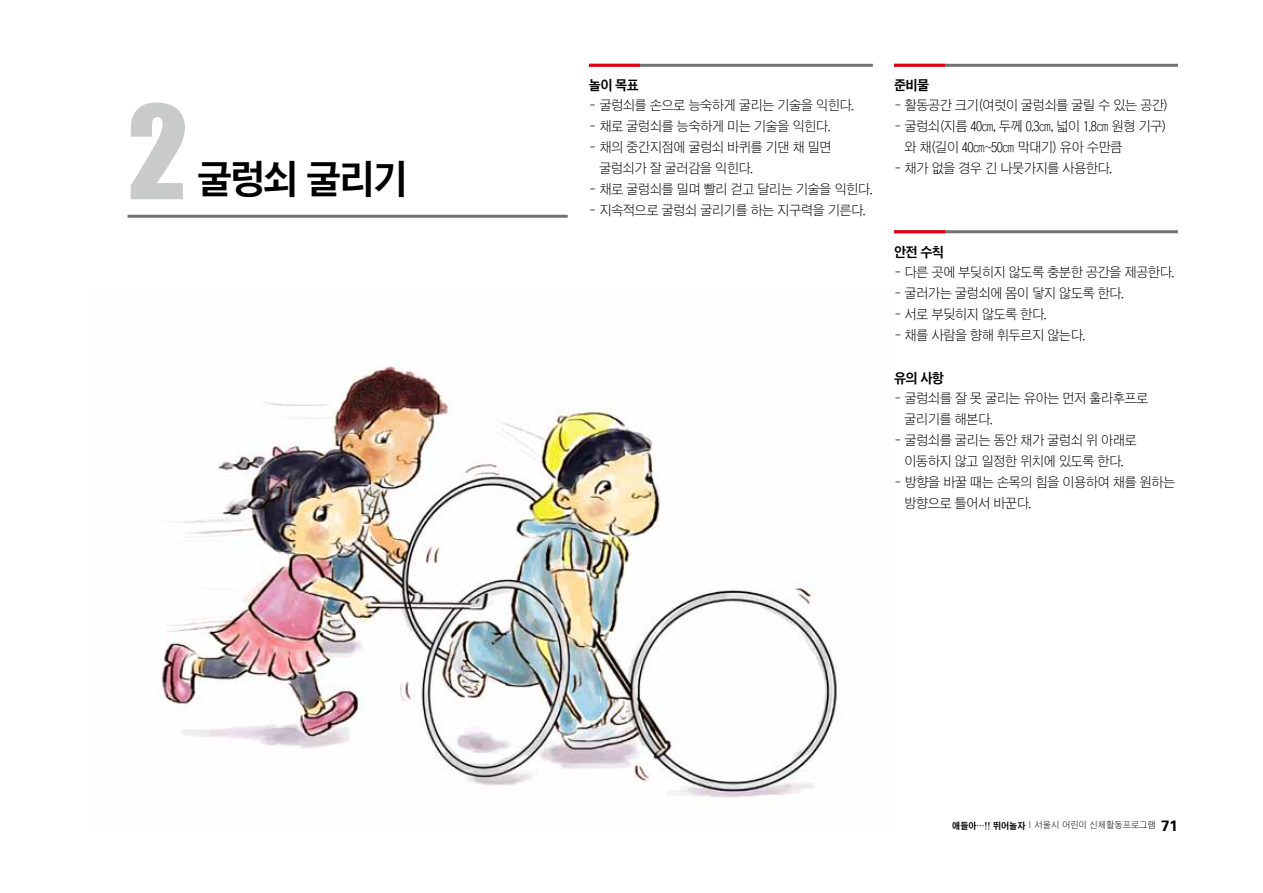
<style>
.page{position:relative;width:1263px;height:893px;background:#fff}
.page>*{position:absolute;margin:0;border:0;box-sizing:border-box;transform-origin:0 0}
.t1{font:120px "Impact";color:#c9caca}
.t2{font:39px "Csn Kg";letter-spacing:-.05em;color:#000}
.t3{font:13.5px/21px "Cs Sg";letter-spacing:-.05em;color:#000}
.t4{font:13.5px "Csn Kg";letter-spacing:-.05em;color:#000}
.t5{font:9px "Cs Sg";color:#000}
.s1{font-family:"Csn Kg"}
.s2{font-family:"Univers LT";font-weight:700;font-size:15px}
</style>
<div class="page">
<img style="left:158px;top:365px;width:683px;height:433px">
<hr style="left:128px;top:215px;width:440px;height:3px;background:#727171">
<hr style="left:589px;top:64px;width:284px;height:3px;background:#727171">
<hr style="left:589px;top:64px;width:51px;height:3px;background:#e60012">
<hr style="left:894px;top:64px;width:284px;height:3px;background:#727171">
<hr style="left:894px;top:230px;width:284px;height:3px;background:#727171">
<hr style="left:894px;top:64px;width:51px;height:3px;background:#e60012">
<hr style="left:894px;top:230px;width:51px;height:3px;background:#e60012">
<h1 class="t1" style="left:128px;top:59px;width:62px">2</h1>
<h2 class="t2" style="left:197px;top:160px;width:212px">굴렁쇠 굴리기</h2>
<p class="t4" style="left:589px;top:78px;width:51px">놀이 목표</p>
<p class="t3" style="left:589px;top:94px;width:267px">- 굴렁쇠를 손으로 능숙하게 굴리는 기술을 익힌다.</p>
<p class="t3" style="left:589px;top:115px;width:243px">- 채로 굴렁쇠를 능숙하게 미는 기술을 익힌다.</p>
<p class="t3" style="left:599px;top:136px;width:234px;text-indent:-10px">- 채의 중간지점에 굴렁쇠 바퀴를 기댄 채 밀면 굴렁쇠가 잘 굴러감을 익힌다.</p>
<p class="t3" style="left:589px;top:178px;width:285px">- 채로 굴렁쇠를 밀며 빨리 걷고 달리는 기술을 익힌다.</p>
<p class="t3" style="left:589px;top:199px;width:278px">- 지속적으로 굴렁쇠 굴리기를 하는 지구력을 기른다.</p>
<p class="t4" style="left:894px;top:78px;width:37px">준비물</p>
<p class="t3" style="left:894px;top:94px;width:276px">- 활동공간 크기(여럿이 굴렁쇠를 굴릴 수 있는 공간)</p>
<p class="t3" style="left:904px;top:115px;width:264px;text-indent:-10px">- 굴렁쇠(지름 40㎝, 두께 0.3㎝, 넓이 1.8㎝ 원형 기구) 와 채(길이 40㎝~50㎝ 막대기) 유아 수만큼</p>
<p class="t3" style="left:894px;top:157px;width:220px">- 채가 없을 경우 긴 나뭇가지를 사용한다.</p>
<p class="t4" style="left:894px;top:246px;width:51px">안전 수칙</p>
<p class="t3" style="left:894px;top:262px;width:282px">- 다른 곳에 부딪히지 않도록 충분한 공간을 제공한다.</p>
<p class="t3" style="left:894px;top:283px;width:231px">- 굴러가는 굴렁쇠에 몸이 닿지 않도록 한다.</p>
<p class="t3" style="left:894px;top:304px;width:154px">- 서로 부딪히지 않도록 한다.</p>
<p class="t3" style="left:894px;top:325px;width:193px">- 채를 사람을 향해 휘두르지 않는다.</p>
<p class="t4" style="left:894px;top:372px;width:51px">유의 사항</p>
<p class="t3" style="left:904px;top:388px;width:246px;text-indent:-10px">- 굴렁쇠를 잘 못 굴리는 유아는 먼저 훌라후프로 굴리기를 해본다.</p>
<p class="t3" style="left:894px;top:430px;width:244px;text-align:center">- 굴렁쇠를 굴리는 동안 채가 굴렁쇠 위 아래로 이동하지 않고 일정한 위치에 있도록 한다.</p>
<p class="t3" style="left:904px;top:472px;width:273px;text-indent:-10px">- 방향을 바꿀 때는 손목의 힘을 이용하여 채를 원하는 방향으로 틀어서 바꾼다.</p>
<p class="t5" style="left:952px;top:820px;width:227px"><span class="s1">애들아…!! 뛰어놀자</span> | 서울시 어린이 신체활동프로그램 <span class="s2">71</span></p>
</div>
